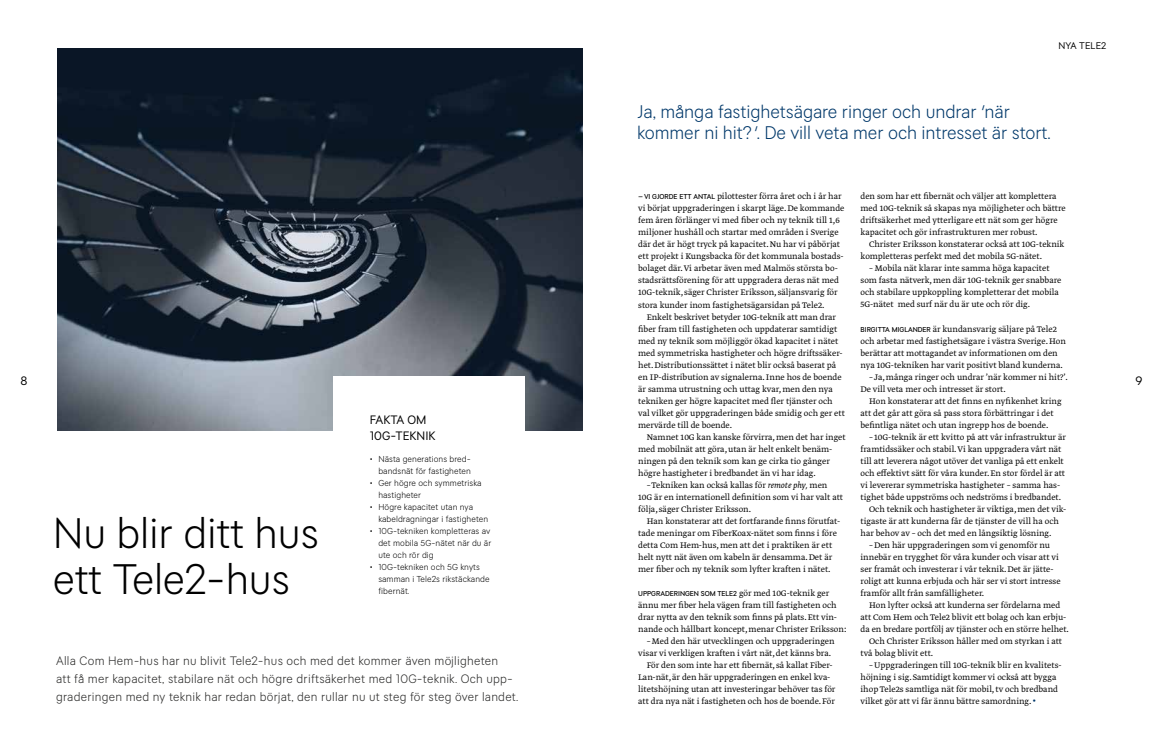
<style>
.page{position:relative;width:1163px;height:752px;background:#fff}
.page>*{position:absolute;margin:0;border:0;box-sizing:border-box;transform-origin:0 0}
.t1{font:300 42px/46px "Tele 2 Sans";letter-spacing:-.005em;color:#000}
.t2{font:300 18px/21.6px "Tele 2 Sans";letter-spacing:-.005em;color:#00386a}
.t3{font:300 12px/18px "Tele 2 Sans";letter-spacing:.02em;color:#282827}
.t4{font:12px/16px "Tele 2 Sans";color:#000}
.t5{font:300 9.5px/12px "Greta Text Pro";color:#000}
.t6{font:9.5px "Tele 2 Sans";letter-spacing:.005em;color:#000}
.t7{font:300 8.5px/12px "Tele 2 Sans";letter-spacing:.01em;color:#000}
.t8{font:500 7px "Tele 2 Sans";color:#000}
.s1{font-style:italic}
.s2{font-family:"Tele 2 Sans";font-weight:500;font-size:7px}
.s3{font-family:"Tele 2 Sans";font-weight:500;font-size:10px;color:#00386a}
.s4{font-family:"Greta Text Pro";font-weight:300;font-size:9.5px}
.s5{font-weight:400}
</style>
<div class="page">
<img style="left:57px;top:48px;width:525px;height:383px">
<div style="left:333px;top:376px;width:191px;height:260px;background:#fff"></div>
<p class="t6" style="left:1058px;top:40px;width:49px">NYA TELE2</p>
<h2 class="t2" style="left:637px;top:101px;width:415px">Ja, många fastighetsägare ringer och undrar<span class="s1">'</span>när kommer ni hit?<span class="s1">'</span>. De vill veta mer och intresset är stort.</h2>
<p class="t5" style="left:860px;top:191px;width:207px">den som har ett fibernät och väljer att komplettera med 10G-teknik så skapas nya möjligheter och bättre driftsäkerhet med ytterligare ett nät som ger högre kapacitet och gör infrastrukturen mer robust.</p>
<p class="t5" style="left:860px;top:239px;width:205px;text-indent:9px">Christer Eriksson konstaterar också att 10G-teknik kompletteras perfekt med det mobila 5G-nätet.</p>
<p class="t5" style="left:860px;top:263px;width:202px;text-indent:9px">– Mobila nät klarar inte samma höga kapacitet som fasta nätverk, men där 10G-teknik ger snabbare och stabilare uppkoppling kompletterar det mobila 5G-nätet med surf när du är ute och rör dig.</p>
<p class="t5" style="left:860px;top:323px;width:207px"><span class="s2">BIRGITTA MIGLANDER</span> är kundansvarig säljare på Tele2 och arbetar med fastighetsägare i västra Sverige. Hon berättar att mottagandet av informationen om den nya 10G-tekniken har varit positivt bland kunderna.</p>
<p class="t5" style="left:860px;top:371px;width:209px;text-indent:9px">– Ja, många ringer och undrar ʹnär kommer ni hit?ʹ.<br>De vill veta mer och intresset är stort.</p>
<p class="t5" style="left:860px;top:395px;width:202px;text-indent:9px">Hon konstaterar att det finns en nyfikenhet kring att det går att göra så pass stora förbättringar i det befintliga nätet och utan ingrepp hos de boende.</p>
<p class="t5" style="left:868px;top:431px;width:198px">– 10G-teknik är ett kvitto på att vår infrastruktur är</p>
<p class="t5" style="left:860px;top:443px;width:202px">framtidssäker och stabil. Vi kan uppgradera vårt nät</p>
<p class="t5" style="left:860px;top:455px;width:205px">till att leverera något utöver det vanliga på ett enkelt</p>
<p class="t5" style="left:860px;top:467px;width:206px">och effektivt sätt för våra kunder. En stor fördel är att</p>
<p class="t5" style="left:860px;top:479px;width:201px">vi levererar symmetriska hastigheter – samma has-</p>
<p class="t5" style="left:860px;top:491px;width:202px">tighet både uppströms och nedströms i bredbandet.</p>
<p class="t5" style="left:868px;top:503px;width:199px">Och teknik och hastigheter är viktiga, men det vik-</p>
<p class="t5" style="left:860px;top:515px;width:200px">tigaste är att kunderna får de tjänster de vill ha och</p>
<p class="t5" style="left:860px;top:527px;width:192px">har behov av – och det med en långsiktig lösning.</p>
<p class="t5" style="left:868px;top:539px;width:182px">–Den här uppgraderingen som vi genomför nu</p>
<p class="t5" style="left:860px;top:551px;width:200px">innebär en trygghet för våra kunder och visar att vi</p>
<p class="t5" style="left:860px;top:563px;width:194px">ser framåt och investerar i vår teknik. Det är jätte-</p>
<p class="t5" style="left:860px;top:575px;width:201px">roligt att kunna erbjuda och här ser vi stort intresse</p>
<p class="t5" style="left:860px;top:587px;width:125px">framför allt från samfälligheter.</p>
<p class="t5" style="left:868px;top:599px;width:193px">Hon lyfter också att kunderna ser fördelarna med</p>
<p class="t5" style="left:860px;top:611px;width:207px">att Com Hem och Tele2 blivit ett bolag och kan erbju-</p>
<p class="t5" style="left:860px;top:623px;width:210px">da en bredare portfölj av tjänster och en större helhet.</p>
<p class="t5" style="left:868px;top:635px;width:194px">Och Christer Eriksson håller med om styrkan i att</p>
<p class="t5" style="left:860px;top:647px;width:74px">två bolag blivit ett.</p>
<p class="t5" style="left:868px;top:659px;width:194px">–Uppgraderingen till 10G-teknik blir en kvalitets-</p>
<p class="t5" style="left:860px;top:671px;width:197px">höjning i sig. Samtidigt kommer vi också att bygga</p>
<p class="t5" style="left:860px;top:683px;width:199px">ihop Tele2s samtliga nät för mobil, tv och bredband</p>
<p class="t5" style="left:860px;top:695px;width:177px">vilket gör att vi får ännu bättre samordning. <span class="s3">•</span></p>
<p class="t5" style="left:638px;top:191px;width:208px"><span class="s2">–VI GJORDE ETT ANTAL</span> pilottester förra året och i år har vi börjat uppgraderingen i skarpt läge. De kommande fem åren förlänger vi med fiber och ny teknik till 1,6 miljoner hushåll och startar med områden i Sverige där det är högt tryck på kapacitet. Nu har vi påbörjat ett projekt i Kungsbacka för det kommunala bostads&shy;bolaget där. Vi arbetar även med Malmös största bo&shy;stadsrättsförening för att uppgradera deras nät med 10G-teknik, säger Christer Eriksson, säljansvarig för stora kunder inom fastighetsägarsidan på Tele2.</p>
<p class="t5" style="left:638px;top:311px;width:208px;text-indent:9px">Enkelt beskrivet betyder 10G-teknik att man drar fiber fram till fastigheten och uppdaterar samtidigt med ny teknik som möjliggör ökad kapacitet i nätet med symmetriska hastigheter och högre driftssäker&shy;het. Distributionssättet i nätet blir också baserat på en IP-distribution av signalerna. Inne hos de boende är samma utrustning och uttag kvar, men den nya tekniken ger högre kapacitet med fler tjänster och val vilket gör uppgraderingen både smidig och ger ett mervärde till de boende.</p>
<p class="t5" style="left:646px;top:431px;width:200px">Namnet 10G kan kanske förvirra, men det har inget</p>
<p class="t5" style="left:638px;top:443px;width:195px">med mobilnät att göra, utan är helt enkelt benäm-</p>
<p class="t5" style="left:638px;top:455px;width:193px">ningen på den teknik som kan ge cirka tio gånger</p>
<p class="t5" style="left:638px;top:467px;width:179px">högre hastigheter i bredbandet än vi har idag.</p>
<p class="t5" style="left:646px;top:479px;width:182px">–Tekniken kan också kallas för <span class="s1">remote phy,</span> men</p>
<p class="t5" style="left:638px;top:491px;width:206px">10G är en internationell definition som vi har valt att</p>
<p class="t5" style="left:638px;top:503px;width:114px">följa, säger Christer Eriksson.</p>
<p class="t5" style="left:646px;top:515px;width:195px">Han konstaterar att det fortfarande finns förutfat-</p>
<p class="t5" style="left:638px;top:527px;width:200px">tade meningar om FiberKoax-nätet som finns i före</p>
<p class="t5" style="left:638px;top:539px;width:195px">detta Com Hem-hus, men att det i praktiken är ett</p>
<p class="t5" style="left:638px;top:551px;width:195px">helt nytt nät även om kabeln är densamma. Det är</p>
<p class="t5" style="left:638px;top:563px;width:194px">mer fiber och ny teknik som lyfter kraften i nätet.</p>
<p class="t8" style="left:638px;top:589px;width:192px">UPPGRADERINGEN SOM TELE2 <span class="s4">gör med 10G-teknik ger</span></p>
<p class="t5" style="left:638px;top:599px;width:200px">ännu mer fiber hela vägen fram till fastigheten och</p>
<p class="t5" style="left:638px;top:611px;width:200px">drar nytta av den teknik som finns på plats. Ett vin-</p>
<p class="t5" style="left:638px;top:623px;width:209px">nande och hållbart koncept, menar Christer Eriksson:</p>
<p class="t5" style="left:646px;top:635px;width:189px">–Med den här utvecklingen och uppgraderingen</p>
<p class="t5" style="left:638px;top:647px;width:194px">visar vi verkligen kraften i vårt nät, det känns bra.</p>
<p class="t5" style="left:646px;top:659px;width:187px">För den som inte har ett fibernät, så kallat Fiber-</p>
<p class="t5" style="left:638px;top:671px;width:194px">Lan-nät, är den här uppgraderingen en enkel kva-</p>
<p class="t5" style="left:638px;top:683px;width:199px">litetshöjning utan att investeringar behöver tas för</p>
<p class="t5" style="left:638px;top:695px;width:198px">att dra nya nät i fastigheten och hos de boende. För</p>
<p class="t4" style="left:21px;top:373px;width:9px">8</p>
<p class="t4" style="left:1135px;top:373px;width:8px">9</p>
<p class="t4" style="left:370px;top:412px;width:67px">FAKTA OM<br>10G-TEKNIK</p>
<p class="t7" style="left:370px;top:452px;width:102px;text-align:right"><span class="s5">•</span> Nästa generations bred&shy;bandsnät för fastigheten</p>
<p class="t7" style="left:378px;top:476px;width:105px;text-indent:-8px"><span class="s5">•</span> Ger högre och symmetriska hastigheter</p>
<p class="t7" style="left:378px;top:500px;width:111px;text-indent:-8px"><span class="s5">•</span> Högre kapacitet utan nya kabeldragningar i fastigheten</p>
<p class="t7" style="left:378px;top:524px;width:114px;text-indent:-8px"><span class="s5">•</span> 10G-tekniken kompletteras av det mobila 5G-nätet när du är ute och rör dig</p>
<p class="t7" style="left:378px;top:560px;width:113px;text-indent:-8px"><span class="s5">•</span> 10G-tekniken och 5G knyts samman i Tele2s rikstäckande fibernät.</p>
<h1 class="t1" style="left:53px;top:510px;width:268px">Nu blir ditt hus ett Tele2-hus</h1>
<p class="t3" style="left:56px;top:651px;width:463px">Alla Com Hem-hus har nu blivit Tele2-hus och med det kommer även möjligheten<br>att få mer kapacitet, stabilare nät och högre driftsäkerhet med 10G-teknik. Och upp&shy;graderingen med ny teknik har redan börjat, den rullar nu ut steg för steg över landet.</p>
</div>
